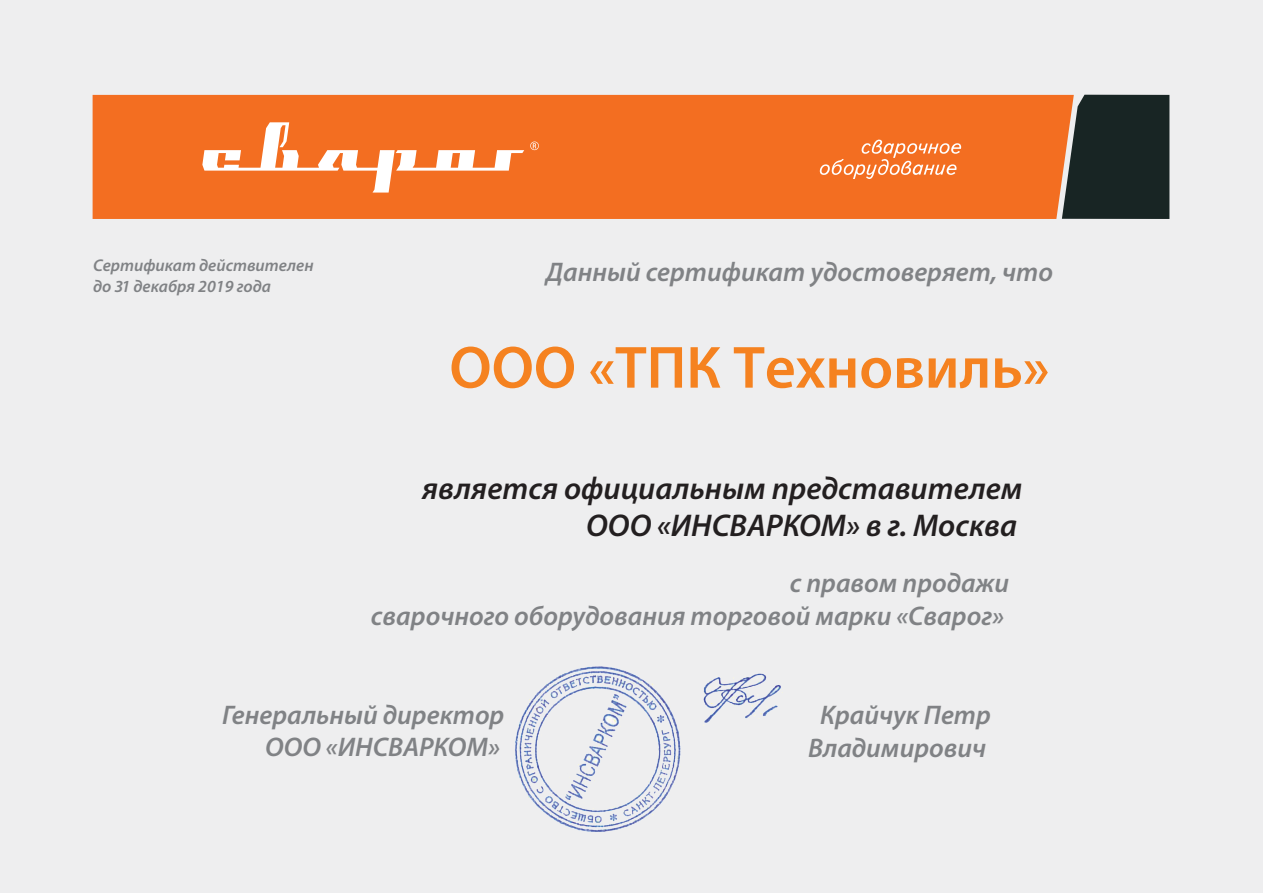
<style>
.page{position:relative;width:1263px;height:893px;background:#eeeeef}
.page>*{position:absolute;margin:0;border:0;box-sizing:border-box;transform-origin:0 0}
.t1{font:600 60px "Myriad Pro";color:#f58220}
.t2{font:italic 600 31.5px/37.8px "Myriad Pro";color:#231f20;text-align:right}
.t3{font:italic 600 27px/32.4px "Myriad Pro";color:#808285;text-align:right}
.t4{font:italic 600 16.95px/20.4px "Myriad Pro";color:#808285}
</style>
<div class="page">
<div style="left:1074px;top:95px;width:95px;height:124px;background:#182524"></div>
<div style="left:93px;top:95px;width:981px;height:124px;background:#f36e21"></div>
<svg style="left:820px;top:140px;width:141px;height:39px;background:#f5894b"></svg>
<img style="left:515px;top:666px;width:268px;height:166px">
<svg style="left:202px;top:122px;width:322px;height:71px;background:#f58a4d"></svg>
<svg style="left:530px;top:142px;width:9px;height:8px"></svg>
<p class="t4" style="left:93px;top:255px;width:222px">Сертификат действителен до 31 декабря 2019 года</p>
<p class="t3" style="left:546px;top:255px;width:509px">Данный сертификат удостоверяет, что</p>
<h1 class="t1" style="left:449px;top:329px;width:602px">ООО «ТПК Техновиль»</h1>
<p class="t2" style="left:422px;top:468px;width:602px">является официальным представителем<br>ООО «ИНСВАРКОМ» в г. Москва</p>
<p class="t3" style="left:371px;top:566px;width:640px">с правом продажи<br>сварочного оборудования торговой марки «Сварог»</p>
<p class="t3" style="left:222px;top:698px;width:284px">Генеральный директор<br>ООО «ИНСВАРКОМ»</p>
<p class="t3" style="left:808px;top:698px;width:184px;text-align:center">Крайчук Петр<br>Владимирович</p>
</div>
